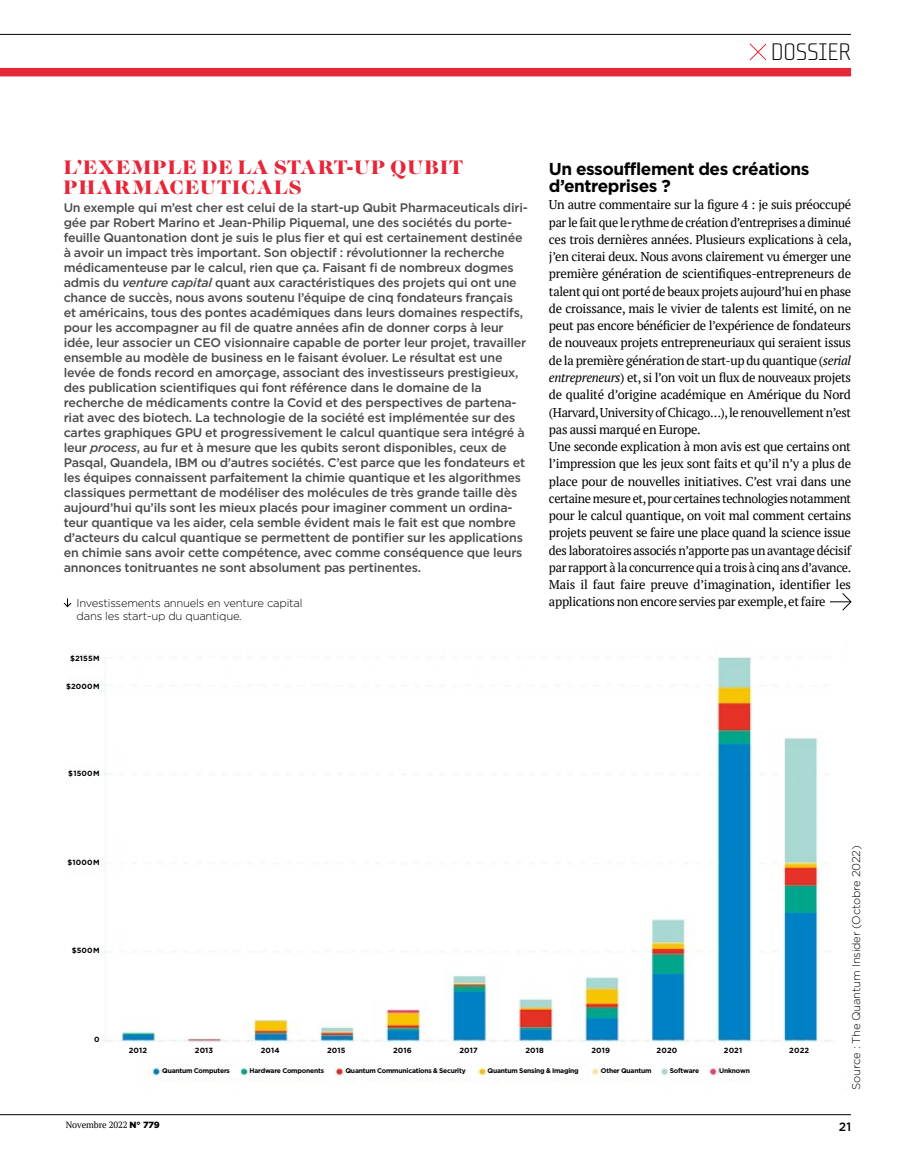
<style>
.page{position:relative;width:915px;height:1170px;background:#fff}
.page>*{position:absolute;margin:0;border:0;box-sizing:border-box;transform-origin:0 0}
.t1{font:25.95px "Transfer B Gauge";letter-spacing:-.01em;color:#000}
.t2{font:19.5px/19.5px "Caslon Graphique SHOP";letter-spacing:.055em;color:#e62739}
.t3{font:700 17.25px/17.2px "Gotham";letter-spacing:-.025em;color:#000}
.t4{font:12.75px/17.2px "PT Serif";letter-spacing:-.025em;color:#000}
.t5{font:500 12.45px/15px "Gotham";letter-spacing:-.015em;color:#4a4a49}
.t6{font:500 12px "Gotham";color:#000}
.t7{font:300 11.25px/13.5px "Gotham";letter-spacing:-.02em;color:#000}
.t8{font:9px "PT Serif";letter-spacing:-.005em;color:#000}
.t9{font:700 7.5px "Gotham";letter-spacing:.025em;color:#000}
.t10{font:700 6.75px "Gotham";letter-spacing:-.03em;color:#000}
.s1{font-style:italic}
.s2{font-family:"Gotham";font-weight:900}
</style>
<div class="page">
<hr style="left:0;top:1114px;width:850px;height:1px;background:#000">
<hr style="left:0;top:34px;width:850px;height:1px;background:#000">
<svg style="left:749px;top:43px;width:17px;height:18px"></svg>
<div style="left:0;top:68px;width:850px;height:8px;background:#e62739"></div>
<svg style="left:63px;top:598px;width:9px;height:9px"></svg>
<img style="left:73px;top:654px;width:757px;height:427px">
<svg style="left:830px;top:593px;width:21px;height:17px"></svg>
<div style="left:63px;top:655px;width:36px;height:8px;background:#fff"></div>
<div style="left:63px;top:682px;width:36px;height:9px;background:#fff"></div>
<div style="left:63px;top:770px;width:36px;height:8px;background:#fff"></div>
<div style="left:63px;top:858px;width:36px;height:9px;background:#fff"></div>
<div style="left:63px;top:947px;width:36px;height:8px;background:#fff"></div>
<div style="left:63px;top:1036px;width:36px;height:8px;background:#fff"></div>
<div style="left:105px;top:1046px;width:65px;height:9px;background:#fff"></div>
<div style="left:162px;top:1067px;width:78px;height:9px;background:#fff"></div>
<div style="left:249px;top:1067px;width:84px;height:9px;background:#fff"></div>
<div style="left:345px;top:1067px;width:132px;height:9px;background:#fff"></div>
<div style="left:487px;top:1067px;width:99px;height:10px;background:#fff"></div>
<div style="left:600px;top:1067px;width:55px;height:10px;background:#fff"></div>
<div style="left:669px;top:1067px;width:35px;height:10px;background:#fff"></div>
<div style="left:718px;top:1067px;width:35px;height:10px;background:#fff"></div>
<div style="left:172px;top:1046px;width:64px;height:9px;background:#fff"></div>
<div style="left:238px;top:1046px;width:64px;height:9px;background:#fff"></div>
<div style="left:304px;top:1046px;width:64px;height:9px;background:#fff"></div>
<div style="left:370px;top:1046px;width:64px;height:9px;background:#fff"></div>
<div style="left:436px;top:1046px;width:64px;height:9px;background:#fff"></div>
<div style="left:502px;top:1046px;width:65px;height:9px;background:#fff"></div>
<div style="left:568px;top:1046px;width:65px;height:9px;background:#fff"></div>
<div style="left:634px;top:1046px;width:65px;height:9px;background:#fff"></div>
<div style="left:700px;top:1046px;width:65px;height:9px;background:#fff"></div>
<div style="left:766px;top:1046px;width:65px;height:9px;background:#fff"></div>
<h1 class="t1" style="left:770px;top:38px;width:82px">DOSSIER</h1>
<h2 class="t2" style="left:64px;top:158px;width:389px">L’EXEMPLE DE LA START-UP QUBIT<br>PHARMACEUTI</h2>
<h2 class="t2" style="left:241px;top:178px;width:62px">CALS</h2>
<p class="t5" style="left:64px;top:200px;width:465px">Un exemple qui m’est cher est celui de la start-up Qubit Pharmaceuticals diri&shy;gée par Robert Marino et Jean-Philip Piquemal, une des sociétés du porte&shy;feuille Quantonation dont je suis le plus fier et qui est certainement destinée à avoir un impact très important. Son objectif : révolutionner la recherche médicamenteuse par le calcul, rien que ça. Faisant fi de nombreux dogmes admis du <span class="s1">venture capital</span> quant aux caractéristiques des projets qui ont une chance de succès, nous avons soutenu l’équipe de cinq fondateurs français et américains, tous des pontes académiques dans leurs domaines respectifs, pour les accompagner au fil de quatre années afin de donner corps à leur idée, leur associer un CEO visionnaire capable de porter leur projet, travailler ensemble au modèle de business en le faisant évoluer. Le résultat est une levée de fonds record en amorçage, associant des investisseurs prestigieux, des publication scientifiques qui font référence dans le domaine de la recherche de médicaments contre la Covid et des perspectives de partena&shy;riat avec des biotech. La technologie de la société est implémentée sur des cartes graphiques GPU et progressivement le calcul quantique sera intégré à leur <span class="s1">process</span>, au fur et à mesure que les qubits seront disponibles, ceux de Pasqal, Quandela, IBM ou d’autres sociétés. C’est parce que les fondateurs et les équipes connaissent parfaitement la chimie quantique et les algorithmes classiques permettant de modéliser des molécules de très grande taille dès aujourd’hui qu’ils sont les mieux placés pour imaginer comment un ordina&shy;teur quantique va les aider, cela semble évident mais le fait est que nombre d’acteurs du calcul quantique se permettent de pontifier sur les applications en chimie sans avoir cette compétence, avec comme conséquence que leurs annonces tonitruantes ne sont absolument pas pertinentes.</p>
<p class="t7" style="left:77px;top:595px;width:227px">Investissements annuels en venture capital dans les start-up du quantique.</p>
<p class="t9" style="left:70px;top:654px;width:31px">$2155M</p>
<p class="t9" style="left:66px;top:681px;width:35px">$2000M</p>
<h3 class="t3" style="left:549px;top:160px;width:262px">Un essoufflement des créations d’entreprises ?</h3>
<p class="t4" style="left:549px;top:196px;width:304px">Un autre commentaire sur la figure 4 : je suis préoccupé par le fait que le rythme de création d’entreprises a diminué ces trois dernières années. Plusieurs explications à cela, j’en citerai deux. Nous avons clairement vu émerger une première génération de scientifiques-entrepreneurs de talent qui ont porté de beaux projets aujourd’hui en phase de croissance, mais le vivier de talents est limité, on ne peut pas encore bénéficier de l’expérience de fondateurs de nouveaux projets entrepreneuriaux qui seraient issus de la première génération de start-up du quantique (<span class="s1">serial entrepreneurs</span>) et, si l’on voit un flux de nouveaux projets de qualité d’origine académique en Amérique du Nord (Harvard, University of Chicago…), le renouvellement n’est pas aussi marqué en Europe.<br>Une seconde explication à mon avis est que certains ont l’impression que les jeux sont faits et qu’il n’y a plus de place pour de nouvelles initiatives. C’est vrai dans une certaine mesure et, pour certaines technologies notamment pour le calcul quantique, on voit mal comment certains projets peuvent se faire une place quand la science issue des laboratoires associés n’apporte pas un avantage décisif par rapport à la concurrence qui a trois à cinq ans d’avance.<br>Mais il faut faire preuve d’imagination, identifier les applications non encore servies par exemple, et faire</p>
<p class="t9" style="left:68px;top:769px;width:33px">$1500M</p>
<p class="t9" style="left:67px;top:857px;width:33px">$1000M</p>
<p class="t9" style="left:72px;top:946px;width:29px">$500M</p>
<p class="t9" style="left:94px;top:1035px;width:7px">0</p>
<p class="t9" style="left:129px;top:1045px;width:20px">2012</p>
<p class="t9" style="left:195px;top:1045px;width:20px">2013</p>
<p class="t9" style="left:260px;top:1045px;width:20px">2014</p>
<p class="t9" style="left:327px;top:1045px;width:20px">2015</p>
<p class="t9" style="left:393px;top:1045px;width:20px">2016</p>
<p class="t9" style="left:459px;top:1045px;width:20px">2017</p>
<p class="t9" style="left:525px;top:1045px;width:20px">2018</p>
<p class="t9" style="left:591px;top:1045px;width:20px">2019</p>
<p class="t9" style="left:656px;top:1045px;width:22px">2020</p>
<p class="t9" style="left:723px;top:1045px;width:20px">2021</p>
<p class="t9" style="left:789px;top:1045px;width:21px">2022</p>
<p class="t10" style="left:162px;top:1066px;width:69px">Quantum Computers</p>
<p class="t10" style="left:249px;top:1066px;width:76px">Hardware Components</p>
<p class="t10" style="left:345px;top:1066px;width:122px">Quantum Communications &amp; Security</p>
<p class="t10" style="left:487px;top:1066px;width:93px">Quantum Sensing &amp; Imaging</p>
<p class="t10" style="left:600px;top:1066px;width:52px">Other Quantum</p>
<p class="t10" style="left:669px;top:1066px;width:31px">Software</p>
<p class="t10" style="left:718px;top:1066px;width:32px">Unknown</p>
<p class="t7" style="left:849px;top:1089px;width:246px;rotate:-90deg">Source : The Quantum Insider (Octobre 2022)</p>
<p class="t8" style="left:66px;top:1119px;width:96px">Novembre 2022 <span class="s2">N° 779</span></p>
<p class="t6" style="left:838px;top:1118px;width:14px">21</p>
</div>
